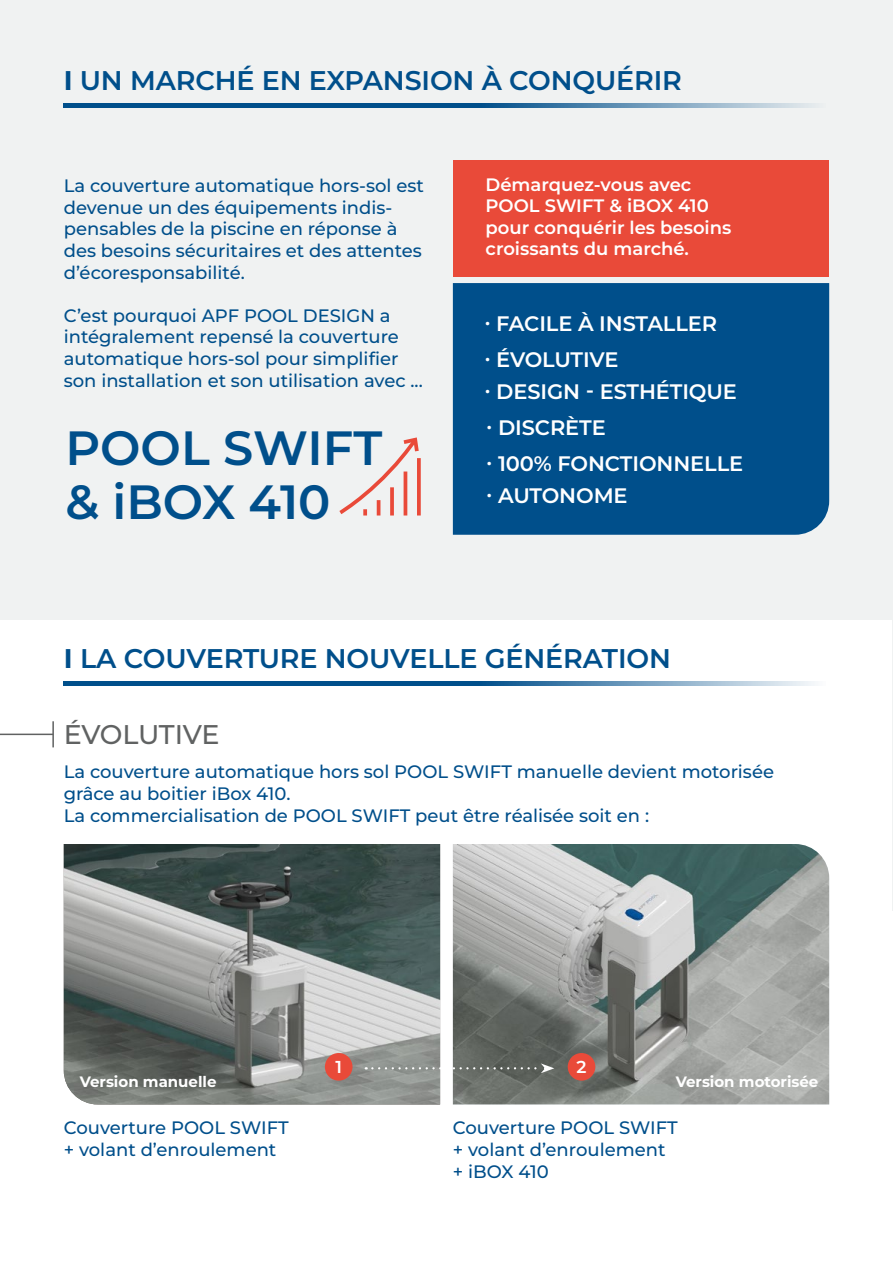
<style>
.page{position:relative;width:893px;height:1263px;background:#fff}
.page>*{position:absolute;margin:0;border:0;box-sizing:border-box;transform-origin:0 0}
.t1{font:600 48px/54px "Montserrat";color:#004f8b}
.t2{font:600 27px "Montserrat";letter-spacing:-.005em;color:#004f8b}
.t3{font:500 27px "Montserrat";letter-spacing:-.015em;color:#606262}
.t4{font:600 21px/36px "Montserrat";letter-spacing:-.005em;color:#fff}
.t5{font:500 18px/21.6px "Montserrat";color:#004f8b}
.t6{font:600 18px/21.6px "Montserrat";color:#fff}
.t7{font:600 17.25px "Montserrat";color:#fff}
.t8{font:700 15px "Montserrat";color:#fff}
.s1{font-weight:700}
</style>
<div class="page">
<div style="left:0;top:0;width:893px;height:619px;background:#f0f2f2"></div>
<div style="left:453px;top:283px;width:376px;height:252px;background:#004f8b"></div>
<img style="left:64px;top:844px;width:376px;height:260px">
<img style="left:453px;top:844px;width:376px;height:260px">
<div style="left:453px;top:160px;width:375px;height:116px;background:#e94a39"></div>
<div style="left:325px;top:1053px;width:27px;height:28px;background:#e94a39;border-radius:50%"></div>
<div style="left:568px;top:1053px;width:27px;height:28px;background:#e94a39;border-radius:50%"></div>
<svg style="left:366px;top:1063px;width:188px;height:10px;background:#888c88"></svg>
<svg style="left:64px;top:103px;width:751px;height:4px;background:#3371a0"></svg>
<svg style="left:64px;top:682px;width:751px;height:4px;background:#3674a3"></svg>
<svg style="left:339px;top:437px;width:82px;height:79px"></svg>
<hr style="left:0;top:734px;width:53px;height:1px;background:#606262">
<hr style="left:52px;top:721px;width:2px;height:26px;background:#606262">
<h2 class="t2" style="left:64px;top:61px;width:620px"><span class="s1">I</span> UN MARCHÉ EN EXPANSION À CONQUÉRIR</h2>
<p class="t5" style="left:64px;top:174px;width:362px">La couverture automatique hors-sol est devenue un des équipements indis&shy;pensables de la piscine en réponse à des besoins sécuritaires et des attentes d’écoresponsabilité.</p>
<p class="t5" style="left:64px;top:304px;width:360px">C’est pourquoi APF POOL DESIGN a intégralement repensé la couverture automatique hors-sol pour simplifier son installation et son utilisation avec ...</p>
<h1 class="t1" style="left:65px;top:418px;width:319px">POOL SWIFT &amp; iBOX 410</h1>
<p class="t6" style="left:485px;top:173px;width:247px">Démarquez-vous avec<br>POOL SWIFT &amp; iBOX 410 pour conquérir les besoins croissants du marché.</p>
<p class="t4" style="left:484px;top:304px;width:234px">· FACILE À INSTALLER · ÉVOLUTIVE</p>
<p class="t4" style="left:484px;top:373px;width:254px">· DESIGN - ESTHÉTIQUE</p>
<p class="t4" style="left:486px;top:408px;width:121px">· DISCRÈTE</p>
<p class="t4" style="left:486px;top:444px;width:259px">· 100% FONCTIONNELLE</p>
<p class="t4" style="left:486px;top:476px;width:143px">· AUTONOME</p>
<h2 class="t2" style="left:64px;top:640px;width:609px"><span class="s1">I</span> LA COUVERTURE NOUVELLE GÉNÉRATION</h2>
<h2 class="t3" style="left:64px;top:716px;width:157px">ÉVOLUTIVE</h2>
<p class="t5" style="left:64px;top:760px;width:712px">La couverture automatique hors sol POOL SWIFT manuelle devient motorisée grâce au boitier iBox 410.<br>La commercialisation de POOL SWIFT peut être réalisée soit en :</p>
<p class="t8" style="left:80px;top:1070px;width:138px">Version manuelle</p>
<p class="t5" style="left:64px;top:1116px;width:226px">Couverture POOL SWIFT + volant d’enroulement</p>
<p class="t7" style="left:335px;top:1055px;width:8px">1</p>
<p class="t7" style="left:576px;top:1055px;width:12px">2</p>
<p class="t8" style="left:676px;top:1070px;width:144px">Version motorisée</p>
<p class="t5" style="left:453px;top:1116px;width:226px">Couverture POOL SWIFT + volant d’enroulement + iBOX 410</p>
</div>
